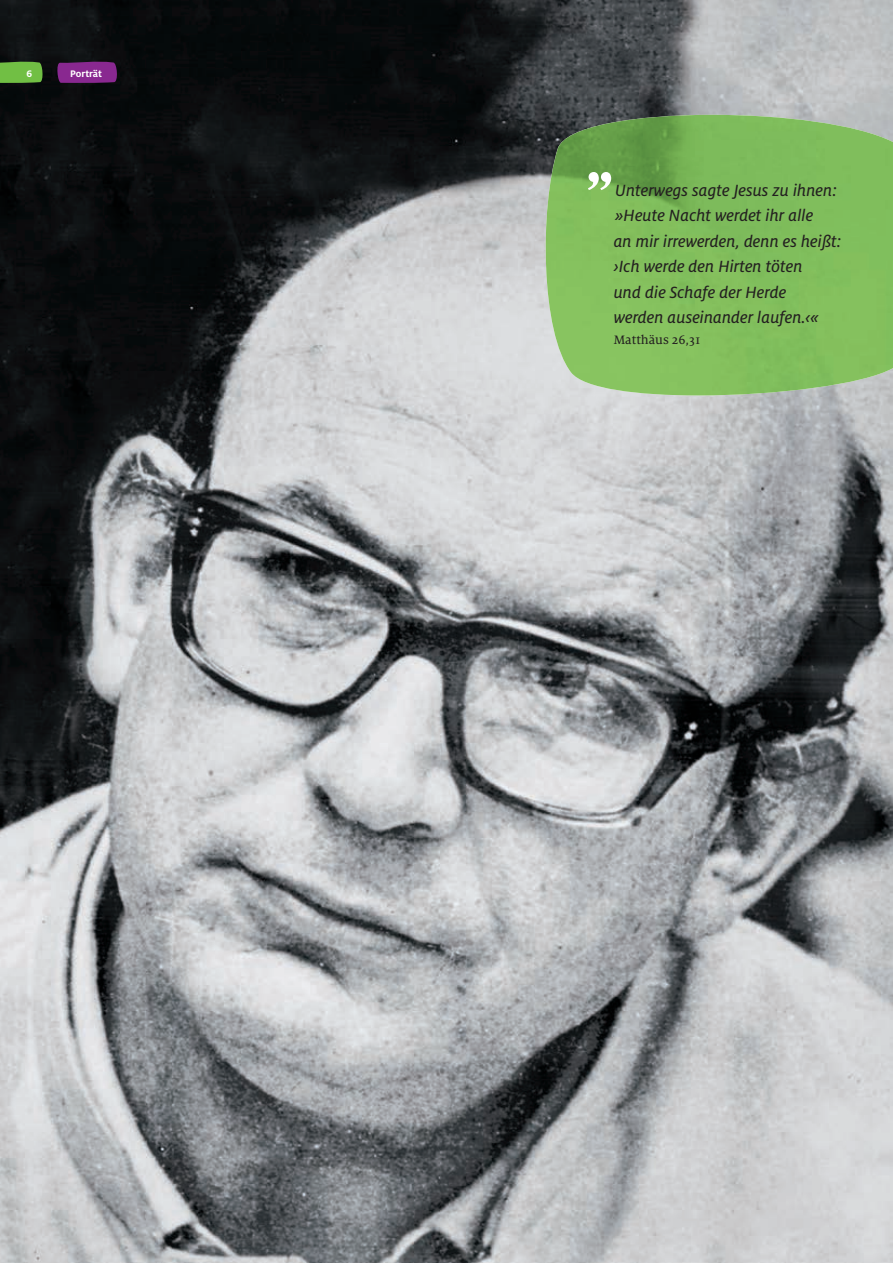
<style>
.page{position:relative;width:893px;height:1263px;background:#fff}
.page>*{position:absolute;margin:0;border:0;box-sizing:border-box;transform-origin:0 0}
.t1{font:700 52.8px "Century Old Style Std";color:#fff}
.t2{font:18px/25.5px "Milo OT Text Ita";color:#231f20}
.t3{font:13.5px "Milo Serif OT Text";color:#231f20}
.t4{font:700 10.5px "Milo OT";color:#fff}
</style>
<div class="page">
<img style="left:0;top:0;width:893px;height:1263px">
<svg style="left:0;top:60px;width:44px;height:23px"></svg>
<svg style="left:55px;top:60px;width:64px;height:23px"></svg>
<img style="left:539px;top:115px;width:354px;height:280px">
<p class="t4" style="left:27px;top:67px;width:7px">6</p>
<p class="t4" style="left:70px;top:67px;width:33px">Porträt</p>
<h1 class="t1" style="left:586px;top:127px;width:29px">„</h1>
<p class="t2" style="left:614px;top:177px;width:229px">Unterwegs sagte Jesus zu ihnen: »Heute Nacht werdet ihr alle<br>an mir irrewerden, denn es heißt: ›Ich werde den Hirten töten<br>und die Schafe der Herde<br>werden auseinander laufen.‹«</p>
<p class="t3" style="left:614px;top:333px;width:88px">Matthäus 26,31</p>
</div>
